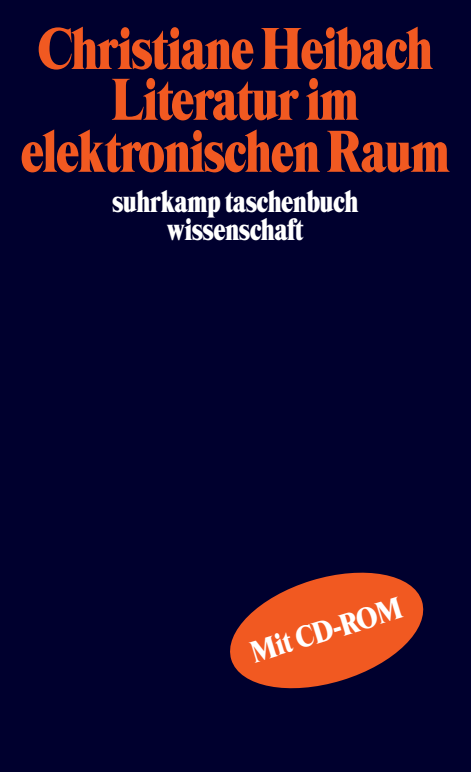
<style>
.page{position:relative;width:472px;height:772px;background:#fff}
.page>*{position:absolute;margin:0;border:0;box-sizing:border-box;transform-origin:0 0}
.t1{font:53.6px/51.2px "Times Mod Black SH";letter-spacing:-.03em;color:#f15921;text-align:center;scale:.94 1}
.t2{font:28px/28px "Times Mod Black SH";letter-spacing:-.025em;color:#fff;text-align:center;scale:.95 1}
.t3{font:27.6px "Times Mod Black SH";color:#fff;scale:.94 1}
</style>
<div class="page">
<div style="left:0;top:0;width:471px;height:771px;background:#00002e"></div>
<svg style="left:230px;top:572px;width:194px;height:117px;fill:#f15921"></svg>
<p class="t1" style="left:21px;top:27px;width:458px">Christiane Heibach<br>Literatur im elektronischen Raum</p>
<p class="t2" style="left:112px;top:189px;width:261px">suhrkamp taschenbuch wissenschaft</p>
<p class="t3" style="left:248px;top:642px;width:168px;rotate:-17deg">Mit CD-ROM</p>
</div>
